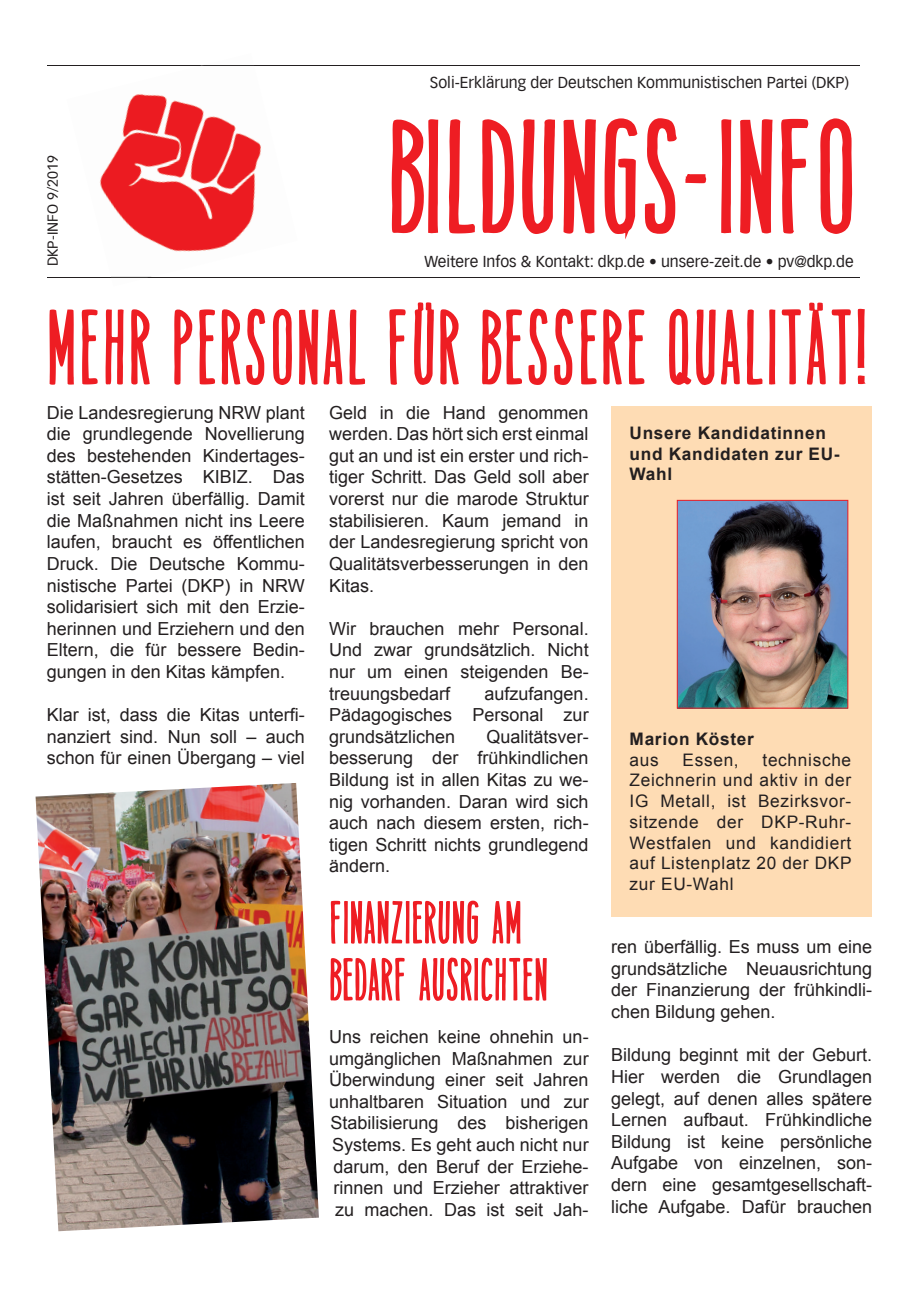
<style>
.page{position:relative;width:919px;height:1289px;background:#fff}
.page>*{position:absolute;margin:0;border:0;box-sizing:border-box;transform-origin:0 0}
.t1{font:157.5px "Tamales";letter-spacing:-.01em;color:#ee1d23;scale:1.11 1}
.t2{font:103.8px "Tamales";letter-spacing:.01em;color:#ee1d23}
.t3{font:58.5px/57px "Tamales";color:#ee1d23}
.t4{font:18px/21.6px "Arial";color:#231f20;text-align:justify}
.t5{font:17.25px/20.7px "Arial";letter-spacing:.04em;color:#231f20;text-align:justify}
.t6{font:700 17.25px/20.7px "Arial";letter-spacing:.04em;color:#231f20}
.t7{font:15.45px "Vectora LH";color:#231f20}
.t8{font:14.25px "Vectora LT Std";color:#231f20}
</style>
<div class="page">
<svg style="left:49px;top:309px;width:25px;height:76px"></svg>
<svg style="left:81px;top:309px;width:69px;height:76px"></svg>
<svg style="left:174px;top:308px;width:92px;height:77px"></svg>
<svg style="left:272px;top:308px;width:94px;height:77px"></svg>
<hr style="left:47px;top:65px;width:812px;height:1px;background:#231f20">
<hr style="left:47px;top:277px;width:812px;height:1px;background:#231f20">
<svg style="left:389px;top:65px;width:476px;height:320px"></svg>
<svg style="left:330px;top:900px;width:217px;height:101px"></svg>
<img style="left:36px;top:783px;width:283px;height:448px">
<img style="left:99px;top:65px;width:163px;height:212px">
<img style="left:201px;top:65px;width:53px;height:1px">
<img style="left:111px;top:277px;width:37px;height:1px">
<div style="left:611px;top:405px;width:261px;height:511px;background:#fedcb4"></div>
<img style="left:678px;top:502px;width:168px;height:204px">
<div style="left:676px;top:500px;width:172px;height:208px;border:1px solid #ee1d23"></div>
<p class="t8" style="left:44px;top:266px;width:113px;rotate:-90deg">DKP-INFO 9/2019</p>
<p class="t7" style="left:430px;top:74px;width:420px">Soli-Erklärung der Deutschen Kommunistischen Partei (DKP)</p>
<h1 class="t1" style="left:387px;top:102px;width:425px">BILDUNGS-INFO</h1>
<p class="t7" style="left:424px;top:252px;width:431px">Weitere Infos &amp; Kontakt: dkp.de • unsere-zeit.de • pv@dkp.de</p>
<h2 class="t2" style="left:45px;top:298px;width:825px">MEHR PERSONAL FÜR BESSERE QUALITÄT!</h2>
<p class="t4" style="left:47px;top:402px;width:259px">Die Landesregierung NRW plant die grundlegende Novellierung des bestehenden Kindertages&shy;stätten-Gesetzes KIBIZ. Das ist seit Jahren überfällig. Damit die Maßnahmen nicht ins Leere laufen, braucht es öffentlichen Druck. Die Deutsche Kommu&shy;nistische Partei (DKP) in NRW solidarisiert sich mit den Erzie&shy;herinnen und Erziehern und den Eltern, die für bessere Bedin&shy;gungen in den Kitas kämpfen.</p>
<p class="t4" style="left:47px;top:704px;width:259px">Klar ist, dass die Kitas unterfi&shy;nanziert sind. Nun soll – auch schon für einen Übergang – viel</p>
<p class="t4" style="left:329px;top:402px;width:261px">Geld in die Hand genommen werden. Das hört sich erst einmal gut an und ist ein erster und rich&shy;tiger Schritt. Das Geld soll aber vorerst nur die marode Struktur stabilisieren. Kaum jemand in der Landesregierung spricht von Qualitätsverbesserungen in den Kitas.</p>
<p class="t4" style="left:329px;top:618px;width:261px">Wir brauchen mehr Personal.<br>Und zwar grundsätzlich. Nicht nur um einen steigenden Be&shy;treuungsbedarf</p>
<p class="t6" style="left:629px;top:423px;width:212px">Unsere Kandidatinnen und Kandidaten zur EU-<br>Wahl</p>
<p class="t4" style="left:329px;top:682px;width:261px;text-indent:155px">aufzufangen.<br>Pädagogisches Personal zur grundsätzlichen</p>
<p class="t4" style="left:329px;top:726px;width:261px;text-indent:157px">Qualitätsver&shy;besserung der frühkindlichen Bildung ist in allen Kitas zu we&shy;nig vorhanden. Daran wird sich auch nach diesem ersten, rich&shy;tigen Schritt nichts grundlegend ändern.</p>
<h3 class="t3" style="left:329px;top:893px;width:220px">FINANZIERUNG AM<br>BEDARF AUSRICHTEN</h3>
<p class="t4" style="left:329px;top:1026px;width:261px;text-align:center">Uns reichen keine ohnehin un&shy;umgänglichen Maßnahmen zur<br>Überwindung einer seit Jahren unhaltbaren Situation und zur<br>Stabilisierung des bisherigen<br>Systems. Es geht auch nicht nur darum, den Beruf der Erziehe&shy;rinnen und Erzieher attraktiver zu machen. Das ist seit Jah-</p>
<p class="t6" style="left:629px;top:729px;width:126px">Marion Köster</p>
<p class="t5" style="left:629px;top:749px;width:31px">aus</p>
<p class="t5" style="left:682px;top:749px;width:58px">Essen,</p>
<p class="t5" style="left:629px;top:749px;width:223px;text-indent:133px">technische Zeichnerin und aktiv in der IG Metall, ist Bezirksvor&shy;sitzende der DKP-Ruhr-Westfalen und kandidiert auf Listenplatz 20 der DKP zur EU-Wahl</p>
<p class="t4" style="left:611px;top:936px;width:262px">ren überfällig. Es muss um eine grundsätzliche Neuausrichtung der Finanzierung der frühkindli&shy;chen Bildung gehen.</p>
<p class="t4" style="left:611px;top:1044px;width:262px">Bildung beginnt mit der Geburt.<br>Hier werden die Grundlagen gelegt, auf denen alles spätere Lernen aufbaut. Frühkindliche Bildung ist keine persönliche Aufgabe von einzelnen, son&shy;dern eine gesamtgesellschaft&shy;liche Aufgabe. Dafür brauchen</p>
</div>
